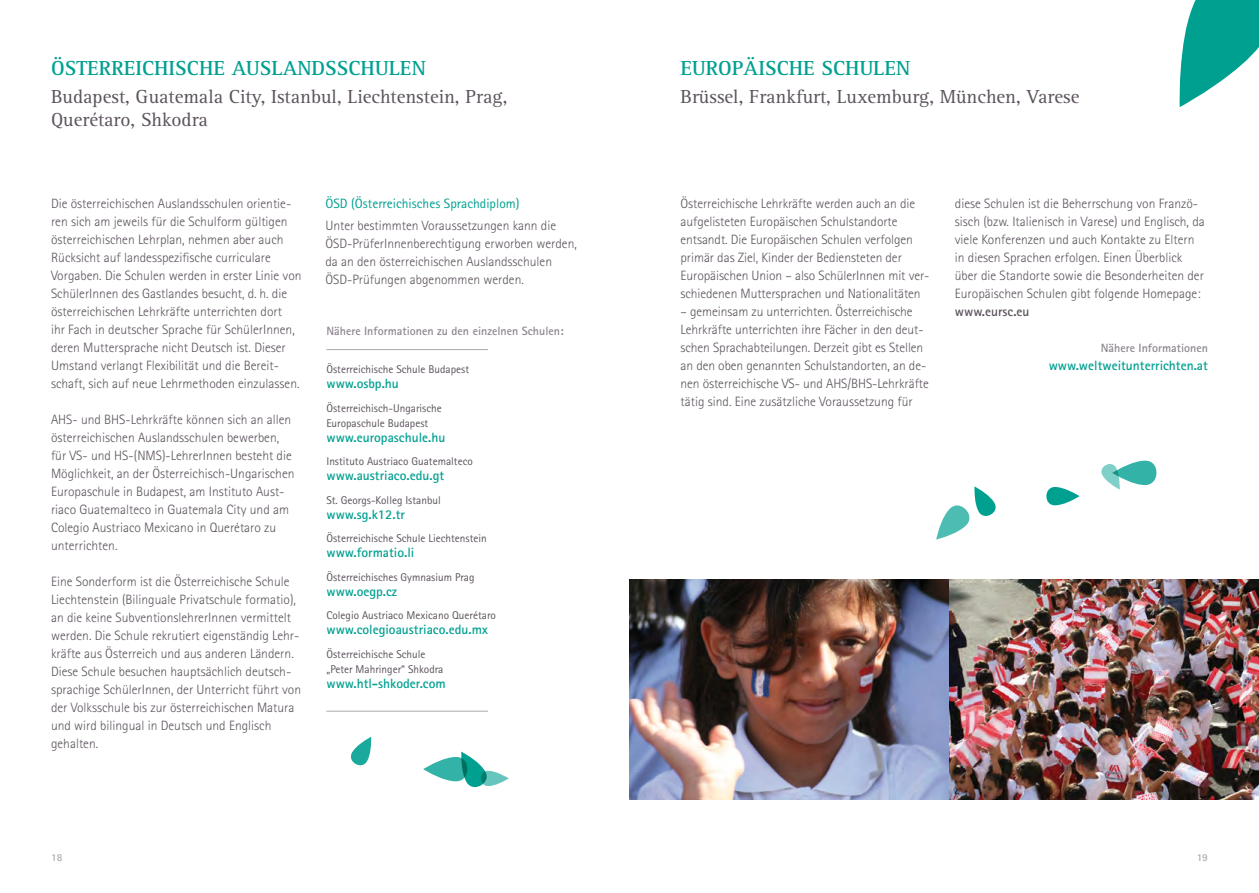
<style>
.page{position:relative;width:1259px;height:893px;background:#fff}
.page>*{position:absolute;margin:0;border:0;box-sizing:border-box;transform-origin:0 0}
.t1{font:700 21px "Rotis Serif";color:#00a091}
.t2{font:19.5px/23.4px "Rotis Serif";color:#5b525c}
.t3{font:300 13.5px/18px "Rotis Sans Serif";color:#5b525c}
.t4{font:700 13.5px "Rotis Sans Serif";color:#00a091}
.t5{font:13.5px "Rotis Sans Serif";color:#00a091}
.t6{font:700 13.5px "Rotis Sans Serif";color:#5b525c}
.t7{font:700 12px "Rotis Sans Serif";color:#8d858f}
.t8{font:11.25px/15px "Rotis Sans Serif";color:#5b525c}
.t9{font:700 10.5px "Rotis Sans Serif";color:#ada7af}
</style>
<div class="page">
<svg style="left:1179px;top:0;width:80px;height:107px"></svg>
<hr style="left:326px;top:349px;width:162px;height:1px;background:#ada7af">
<hr style="left:326px;top:711px;width:162px;height:1px;background:#ada7af">
<img style="left:629px;top:580px;width:630px;height:219px">
<svg style="left:350px;top:737px;width:21px;height:29px"></svg>
<svg style="left:423px;top:752px;width:86px;height:35px"></svg>
<svg style="left:1046px;top:487px;width:33px;height:18px"></svg>
<svg style="left:1101px;top:461px;width:55px;height:29px"></svg>
<svg style="left:936px;top:486px;width:60px;height:54px"></svg>
<h1 class="t1" style="left:51px;top:56px;width:376px">ÖSTERREICHISCHE AUSLANDSSCHULEN</h1>
<h2 class="t2" style="left:51px;top:85px;width:458px">Budapest, Guatemala City, Istanbul, Liechtenstein, Prag,<br>Querétaro, Shkodra</h2>
<p class="t3" style="left:51px;top:194px;width:252px">Die österreichischen Auslandsschulen orientie&shy;ren sich am jeweils für die Schulform gültigen österreichischen Lehrplan, nehmen aber auch Rücksicht auf landesspezifische curriculare Vorgaben. Die Schulen werden in erster Linie von SchülerInnen des Gastlandes besucht, d. h. die österreichischen Lehrkräfte unterrichten dort<br>ihr Fach in deutscher Sprache für SchülerInnen, deren Muttersprache nicht Deutsch ist. Dieser Umstand verlangt Flexibilität und die Bereit&shy;schaft, sich auf neue Lehrmethoden einzulassen.</p>
<p class="t3" style="left:51px;top:410px;width:245px">AHS- und BHS-Lehrkräfte können sich an allen österreichischen Auslandsschulen bewerben, für VS- und HS-(NMS)-LehrerInnen besteht die Möglichkeit, an der Österreichisch-Ungarischen Europaschule in Budapest, am Instituto Aust&shy;riaco Guatemalteco in Guatemala City und am Colegio Austriaco Mexicano in Querétaro zu unterrichten.</p>
<p class="t3" style="left:51px;top:572px;width:251px">Eine Sonderform ist die Österreichische Schule Liechtenstein (Bilinguale Privatschule formatio), an die keine SubventionslehrerInnen vermittelt werden. Die Schule rekrutiert eigenständig Lehr&shy;kräfte aus Österreich und aus anderen Ländern.<br>Diese Schule besuchen hauptsächlich deutsch&shy;sprachige SchülerInnen, der Unterricht führt von der Volksschule bis zur österreichischen Matura und wird bilingual in Deutsch und Englisch gehalten.</p>
<p class="t5" style="left:325px;top:195px;width:196px">ÖSD (Österreichisches Sprachdiplom)</p>
<p class="t3" style="left:325px;top:217px;width:253px">Unter bestimmten Voraussetzungen kann die ÖSD-PrüferInnenberechtigung erworben werden, da an den österreichischen Auslandsschulen ÖSD-Prüfungen abgenommen werden.</p>
<p class="t7" style="left:326px;top:323px;width:239px">Nähere Informationen zu den einzelnen Schulen:</p>
<p class="t8" style="left:326px;top:362px;width:144px">Österreichische Schule Budapest</p>
<p class="t4" style="left:326px;top:375px;width:74px">www.osbp.hu</p>
<p class="t8" style="left:326px;top:400px;width:117px">Österreichisch-Ungarische<br>Europaschule Budapest</p>
<p class="t4" style="left:326px;top:429px;width:121px">www.europaschule.hu</p>
<p class="t8" style="left:326px;top:454px;width:148px">Instituto Austriaco Guatemalteco</p>
<p class="t4" style="left:326px;top:467px;width:119px">www.austriaco.edu.gt</p>
<p class="t8" style="left:326px;top:492px;width:116px">St. Georgs-Kolleg Istanbul</p>
<p class="t4" style="left:326px;top:506px;width:80px">www.sg.k12.tr</p>
<p class="t8" style="left:326px;top:531px;width:162px">Österreichische Schule Liechtenstein</p>
<p class="t4" style="left:326px;top:544px;width:89px">www.formatio.li</p>
<p class="t8" style="left:326px;top:569px;width:150px">Österreichisches Gymnasium Prag</p>
<p class="t4" style="left:326px;top:583px;width:72px">www.oegp.cz</p>
<p class="t8" style="left:326px;top:608px;width:171px">Colegio Austriaco Mexicano Querétaro</p>
<p class="t4" style="left:326px;top:621px;width:163px">www.colegioaustriaco.edu.mx</p>
<p class="t8" style="left:326px;top:646px;width:119px">Österreichische Schule „Peter Mahringer“ Shkodra</p>
<p class="t4" style="left:326px;top:675px;width:121px">www.htl-shkoder.com</p>
<h1 class="t1" style="left:680px;top:56px;width:231px">EUROPÄISCHE SCHULEN</h1>
<h2 class="t2" style="left:680px;top:85px;width:400px">Brüssel, Frankfurt, Luxemburg, München, Varese</h2>
<p class="t3" style="left:680px;top:194px;width:250px">Österreichische Lehrkräfte werden auch an die aufgelisteten Europäischen Schulstandorte entsandt. Die Europäischen Schulen verfolgen primär das Ziel, Kinder der Bediensteten der Europäischen Union – also SchülerInnen mit ver&shy;schiedenen Muttersprachen und Nationalitäten</p>
<p class="t3" style="left:680px;top:302px;width:250px">– gemeinsam zu unterrichten. Österreichische Lehrkräfte unterrichten ihre Fächer in den deut&shy;schen Sprachabteilungen. Derzeit gibt es Stellen an den oben genannten Schulstandorten, an de&shy;nen österreichische VS- und AHS/BHS-Lehrkräfte tätig sind. Eine zusätzliche Voraussetzung für</p>
<p class="t3" style="left:955px;top:194px;width:251px">diese Schulen ist die Beherrschung von Franzö&shy;sisch (bzw. Italienisch in Varese) und Englisch, da viele Konferenzen und auch Kontakte zu Eltern in diesen Sprachen erfolgen. Einen Überblick über die Standorte sowie die Besonderheiten der Europäischen Schulen gibt folgende Homepage:</p>
<p class="t6" style="left:955px;top:303px;width:76px">www.eursc.eu</p>
<p class="t7" style="left:1100px;top:340px;width:109px">Nähere Informationen</p>
<p class="t4" style="left:1048px;top:357px;width:161px">www.weltweitunterrichten.at</p>
<p class="t9" style="left:51px;top:851px;width:13px">18</p>
<p class="t9" style="left:1196px;top:851px;width:13px">19</p>
</div>
